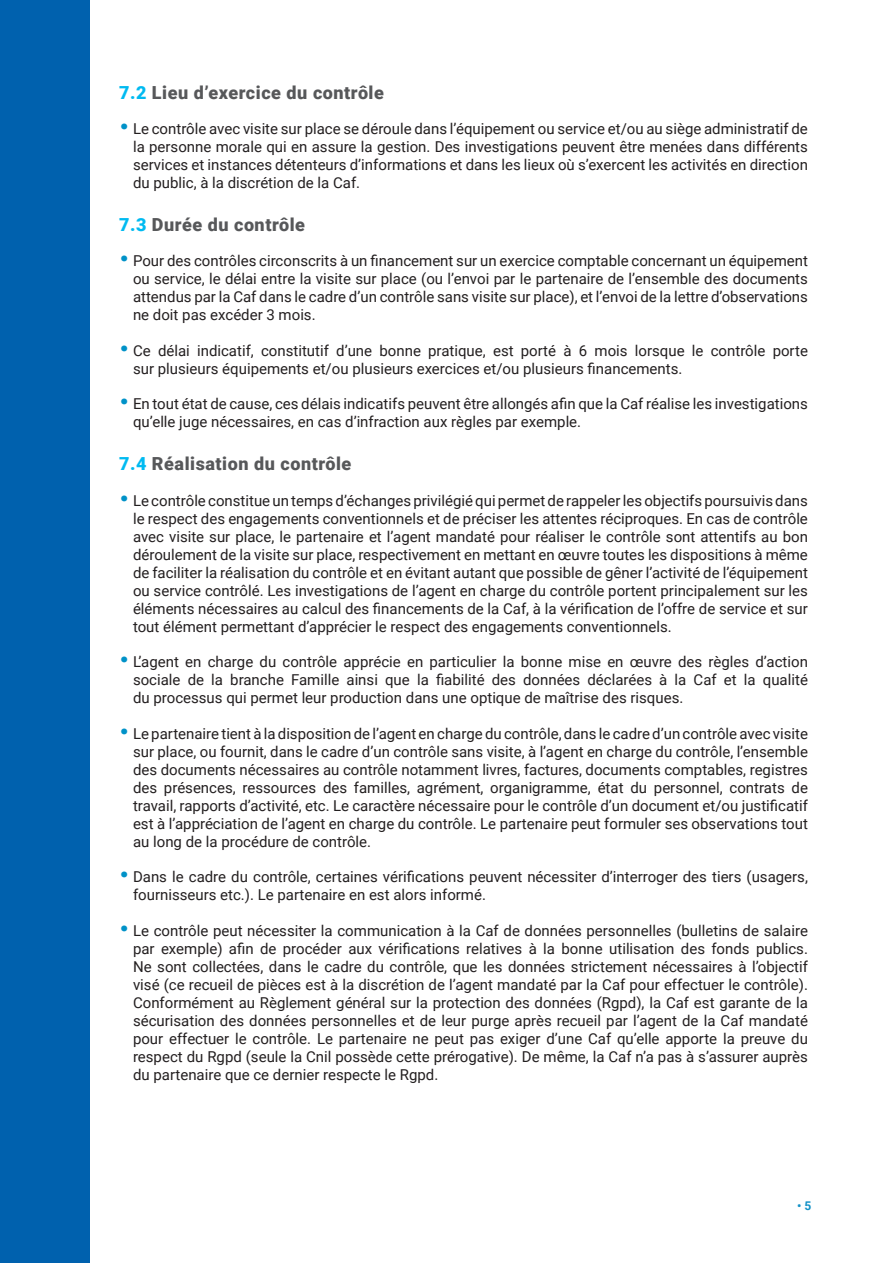
<style>
.page{position:relative;width:893px;height:1263px;background:#fff}
.page>*{position:absolute;margin:0;border:0;box-sizing:border-box;transform-origin:0 0}
.Titre_02_MaaxBlack{font:900 18px "Roboto";letter-spacing:.03em;color:#57585a}
.texte{font:15px/18px "Roboto";color:#231f20;text-align:justify}
.t1{font:700 12px "Roboto";color:#1492c7}
.s1{color:#00baf1}
.s2{font-family:"Gotham";font-weight:500;font-size:21px;color:#0092c8}
</style>
<div class="page">
<div style="left:0;top:0;width:90px;height:1263px;background:#0061ae"></div>
<p class="Titre_02_MaaxBlack" style="left:119px;top:80px;width:266px"><span class="s1">7.2</span> Lieu d’exercice du contrôle</p>
<p class="texte" style="left:133px;top:119px;width:676px;text-indent:-14px"><span class="s2">•</span> Le contrôle avec visite sur place se déroule dans l’équipement ou service et/ou au siège administratif de la personne morale qui en assure la gestion. Des investigations peuvent être menées dans différents services et instances détenteurs d’informations et dans les lieux où s’exercent les activités en direction du public, à la discrétion de la Caf.</p>
<p class="Titre_02_MaaxBlack" style="left:119px;top:212px;width:187px"><span class="s1">7.3</span> Durée du contrôle</p>
<p class="texte" style="left:133px;top:252px;width:676px;text-indent:-14px"><span class="s2">•</span> Pour des contrôles circonscrits à un financement sur un exercice comptable concernant un équipement ou service, le délai entre la visite sur place (ou l’envoi par le partenaire de l’ensemble des documents attendus par la Caf dans le cadre d’un contrôle sans visite sur place), et l’envoi de la lettre d’observations ne doit pas excéder 3 mois.</p>
<p class="texte" style="left:133px;top:341px;width:676px;text-indent:-14px"><span class="s2">•</span> Ce délai indicatif, constitutif d’une bonne pratique, est porté à 6 mois lorsque le contrôle porte sur plusieurs équipements et/ou plusieurs exercices et/ou plusieurs financements.</p>
<p class="texte" style="left:133px;top:395px;width:676px;text-indent:-14px"><span class="s2">•</span> En tout état de cause, ces délais indicatifs peuvent être allongés afin que la Caf réalise les investigations qu’elle juge nécessaires, en cas d’infraction aux règles par exemple.</p>
<p class="Titre_02_MaaxBlack" style="left:119px;top:451px;width:234px"><span class="s1">7.4</span> Réalisation du contrôle</p>
<p class="texte" style="left:133px;top:491px;width:676px;text-indent:-14px"><span class="s2">•</span> Le contrôle constitue un temps d’échanges privilégié qui permet de rappeler les objectifs poursuivis dans le respect des engagements conventionnels et de préciser les attentes réciproques. En cas de contrôle avec visite sur place, le partenaire et l’agent mandaté pour réaliser le contrôle sont attentifs au bon déroulement de la visite sur place, respectivement en mettant en œuvre toutes les dispositions à même de faciliter la réalisation du contrôle et en évitant autant que possible de gêner l’activité de l’équipement ou service contrôlé. Les investigations de l’agent en charge du contrôle portent principalement sur les éléments nécessaires au calcul des financements de la Caf, à la vérification de l’offre de service et sur tout élément permettant d’apprécier le respect des engagements conventionnels.</p>
<p class="texte" style="left:133px;top:652px;width:676px;text-indent:-14px"><span class="s2">•</span> L’agent en charge du contrôle apprécie en particulier la bonne mise en œuvre des règles d’action sociale de la branche Famille ainsi que la fiabilité des données déclarées à la Caf et la qualité du processus qui permet leur production dans une optique de maîtrise des risques.</p>
<p class="texte" style="left:133px;top:724px;width:676px;text-indent:-14px"><span class="s2">•</span> Le partenaire tient à la disposition de l’agent en charge du contrôle, dans le cadre d’un contrôle avec visite sur place, ou fournit, dans le cadre d’un contrôle sans visite, à l’agent en charge du contrôle, l’ensemble des documents nécessaires au contrôle notamment livres, factures, documents comptables, registres des présences, ressources des familles, agrément, organigramme, état du personnel, contrats de travail, rapports d’activité, etc. Le caractère nécessaire pour le contrôle d’un document et/ou justificatif est à l’appréciation de l’agent en charge du contrôle. Le partenaire peut formuler ses observations tout au long de la procédure de contrôle.</p>
<p class="texte" style="left:133px;top:867px;width:676px;text-indent:-14px"><span class="s2">•</span> Dans le cadre du contrôle, certaines vérifications peuvent nécessiter d’interroger des tiers (usagers, fournisseurs etc.). Le partenaire en est alors informé.</p>
<p class="texte" style="left:133px;top:921px;width:676px;text-indent:-14px"><span class="s2">•</span> Le contrôle peut nécessiter la communication à la Caf de données personnelles (bulletins de salaire par exemple) afin de procéder aux vérifications relatives à la bonne utilisation des fonds publics.<br>Ne sont collectées, dans le cadre du contrôle, que les données strictement nécessaires à l’objectif visé (ce recueil de pièces est à la discrétion de l’agent mandaté par la Caf pour effectuer le contrôle).<br>Conformément au Règlement général sur la protection des données (Rgpd), la Caf est garante de la sécurisation des données personnelles et de leur purge après recueil par l’agent de la Caf mandaté pour effectuer le contrôle. Le partenaire ne peut pas exiger d’une Caf qu’elle apporte la preuve du respect du Rgpd (seule la Cnil possède cette prérogative). De même, la Caf n’a pas à s’assurer auprès du partenaire que ce dernier respecte le Rgpd.</p>
<p class="t1" style="left:797px;top:1198px;width:16px">• 5</p>
</div>
